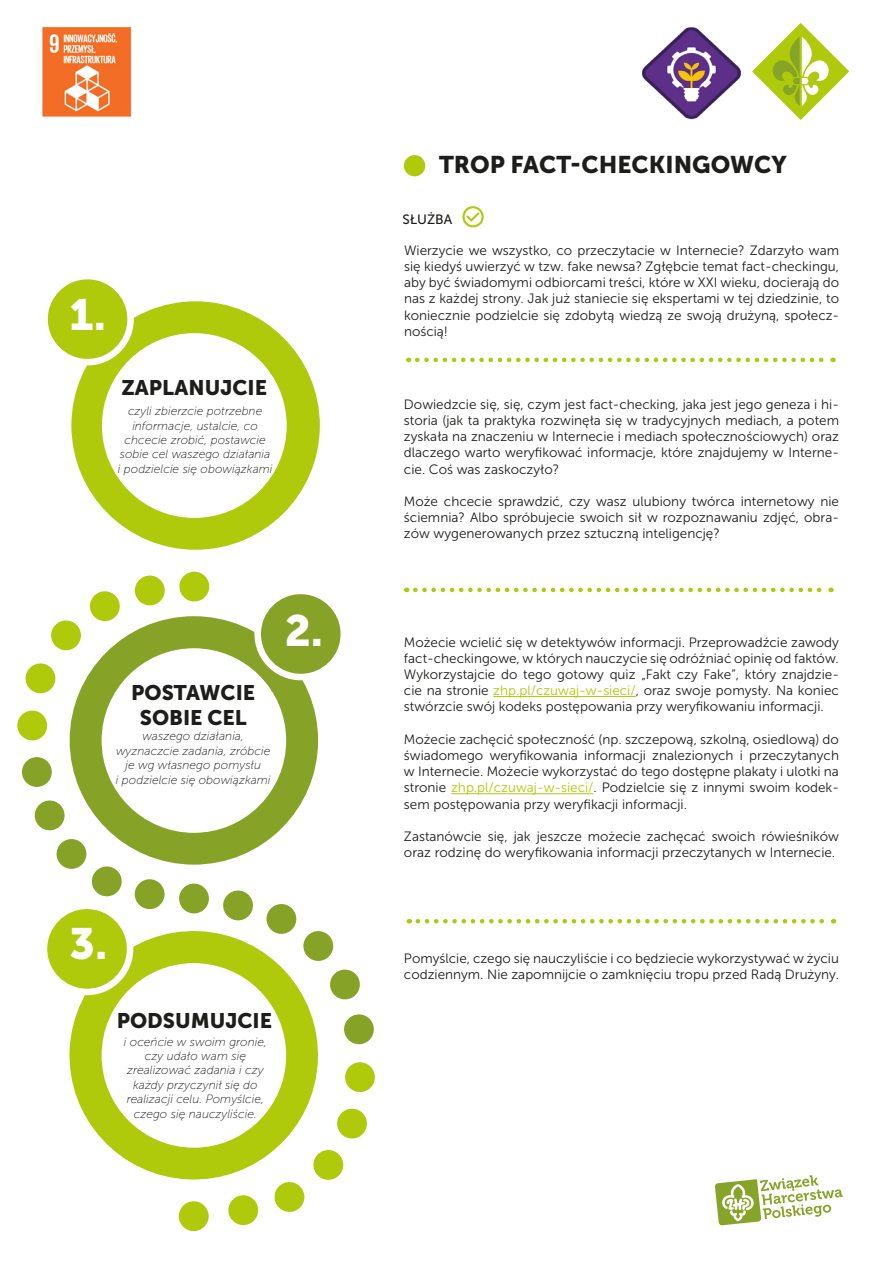
<style>
.page{position:relative;width:893px;height:1263px;background:#fff}
.page>*{position:absolute;margin:0;border:0;box-sizing:border-box;transform-origin:0 0}
.t1{font:43.5px "Museo Sans 900";color:#fff}
.t2{font:24px "Museo Sans 900";color:#1d1d1b}
.t3{font:21px/25.2px "Museo Sans 900";color:#1d1d1b;text-align:center}
.t4{font:13.5px/16.2px "Museo Sans 300";color:#1d1d1b;text-align:justify}
.t5{font:13.5px "Museo Sans 500";color:#1d1d1b}
.t6{font:italic 12px/14.4px "Museo Sans 100";color:#1d1d1b;text-align:center}
.s1{color:#afca0b}
</style>
<div class="page">
<div style="left:70px;top:616px;width:248px;height:249px;background:#86a328;border-radius:50%"></div>
<div style="left:71px;top:301px;width:249px;height:249px;background:#afca0b;border-radius:50%"></div>
<svg style="left:69px;top:929px;width:251px;height:251px;fill:#afca0b"></svg>
<div style="left:345px;top:1062px;width:30px;height:30px;background:#afca0b;border-radius:50%"></div>
<div style="left:337px;top:1109px;width:30px;height:29px;background:#afca0b;border-radius:50%"></div>
<div style="left:313px;top:1150px;width:30px;height:30px;background:#afca0b;border-radius:50%"></div>
<div style="left:275px;top:1182px;width:29px;height:30px;background:#afca0b;border-radius:50%"></div>
<div style="left:228px;top:1195px;width:30px;height:30px;background:#afca0b;border-radius:50%"></div>
<div style="left:179px;top:1201px;width:30px;height:30px;background:#afca0b;border-radius:50%"></div>
<div style="left:22px;top:757px;width:30px;height:30px;background:#86a328;border-radius:50%"></div>
<div style="left:35px;top:800px;width:30px;height:30px;background:#86a328;border-radius:50%"></div>
<div style="left:57px;top:839px;width:29px;height:30px;background:#86a328;border-radius:50%"></div>
<div style="left:92px;top:866px;width:30px;height:30px;background:#86a328;border-radius:50%"></div>
<div style="left:135px;top:879px;width:30px;height:30px;background:#86a328;border-radius:50%"></div>
<div style="left:179px;top:884px;width:30px;height:29px;background:#86a328;border-radius:50%"></div>
<div style="left:223px;top:890px;width:30px;height:30px;background:#86a328;border-radius:50%"></div>
<div style="left:266px;top:904px;width:30px;height:30px;background:#86a328;border-radius:50%"></div>
<div style="left:303px;top:931px;width:30px;height:30px;background:#86a328;border-radius:50%"></div>
<div style="left:330px;top:969px;width:30px;height:30px;background:#86a328;border-radius:50%"></div>
<div style="left:344px;top:1014px;width:30px;height:30px;background:#86a328;border-radius:50%"></div>
<div style="left:179px;top:572px;width:30px;height:29px;background:#afca0b;border-radius:50%"></div>
<div style="left:135px;top:575px;width:30px;height:30px;background:#afca0b;border-radius:50%"></div>
<div style="left:90px;top:591px;width:30px;height:30px;background:#afca0b;border-radius:50%"></div>
<div style="left:51px;top:620px;width:30px;height:30px;background:#afca0b;border-radius:50%"></div>
<div style="left:26px;top:663px;width:29px;height:30px;background:#afca0b;border-radius:50%"></div>
<div style="left:17px;top:711px;width:30px;height:29px;background:#afca0b;border-radius:50%"></div>
<div style="left:102px;top:963px;width:184px;height:185px;background:#fff;border-radius:50%"></div>
<div style="left:41px;top:902px;width:92px;height:93px;background:#fff;border-radius:50%"></div>
<div style="left:47px;top:909px;width:80px;height:80px;background:#afca0b;border-radius:50%"></div>
<div style="left:102px;top:648px;width:184px;height:185px;background:#fff;border-radius:50%"></div>
<div style="left:254px;top:588px;width:93px;height:92px;background:#fff;border-radius:50%"></div>
<div style="left:261px;top:594px;width:80px;height:80px;background:#86a328;border-radius:50%"></div>
<div style="left:102px;top:333px;width:185px;height:185px;background:#fff;border-radius:50%"></div>
<div style="left:41px;top:273px;width:93px;height:92px;background:#fff;border-radius:50%"></div>
<div style="left:48px;top:279px;width:79px;height:80px;background:#afca0b;border-radius:50%"></div>
<svg style="left:752px;top:23px;width:97px;height:97px"></svg>
<svg style="left:715px;top:1175px;width:128px;height:50px"></svg>
<hr style="left:493px;top:696px;width:143px;height:1px;background:#afca0b">
<hr style="left:451px;top:793px;width:143px;height:1px;background:#afca0b">
<svg style="left:418px;top:919px;width:416px;height:4px"></svg>
<svg style="left:415px;top:588px;width:416px;height:4px"></svg>
<svg style="left:417px;top:358px;width:417px;height:4px"></svg>
<img style="left:642px;top:27px;width:99px;height:93px">
<img style="left:42px;top:26px;width:90px;height:91px">
<svg style="left:462px;top:206px;width:22px;height:22px"></svg>
<div style="left:404px;top:155px;width:21px;height:21px;background:#afca0b;border-radius:50%"></div>
<h1 class="t1" style="left:70px;top:290px;width:38px">1.</h1>
<h3 class="t3" style="left:122px;top:375px;width:147px">ZAPLANUJCIE</h3>
<p class="t6" style="left:118px;top:404px;width:156px">czyli zbierzcie potrzebne informacje, ustalcie, co chcecie zrobić, postawcie sobie cel waszego działania i podzielcie się obowiązkami</p>
<h3 class="t3" style="left:131px;top:679px;width:125px">POSTAWCIE<br>SOBIE CEL</h3>
<p class="t6" style="left:116px;top:729px;width:156px">waszego działania, wyznaczcie zadania, zróbcie je wg własnego pomysłu<br>i podzielcie się obowiązkami</p>
<h1 class="t1" style="left:285px;top:606px;width:40px">2.</h1>
<h1 class="t1" style="left:70px;top:919px;width:39px">3.</h1>
<h3 class="t3" style="left:117px;top:1008px;width:157px">PODSUMUJCIE</h3>
<p class="t6" style="left:124px;top:1034px;width:145px">i oceńcie w swoim gronie, czy udało wam się zrealizować zadania i czy każdy przyczynił się do realizacji celu. Pomyślcie, czego się nauczyliście.</p>
<h2 class="t2" style="left:439px;top:151px;width:349px">TROP FACT-CHECKINGOWCY</h2>
<p class="t5" style="left:403px;top:212px;width:51px">SŁUŻBA</p>
<p class="t4" style="left:404px;top:242px;width:437px">Wierzycie we wszystko, co przeczytacie w Internecie? Zdarzyło wam się kiedyś uwierzyć w tzw. fake newsa? Zgłębcie temat fact-checkingu, aby być świadomymi odbiorcami treści, które w XXI wieku, docierają do nas z każdej strony. Jak już staniecie się ekspertami w tej dziedzinie, to koniecznie podzielcie się zdobytą wiedzą ze swoją drużyną, społecz&shy;nością!</p>
<p class="t4" style="left:404px;top:396px;width:437px">Dowiedzcie się, się, czym jest fact-checking, jaka jest jego geneza i hi&shy;storia (jak ta praktyka rozwinęła się w tradycyjnych mediach, a potem zyskała na znaczeniu w Internecie i mediach społecznościowych) oraz dlaczego warto weryfikować informacje, które znajdujemy w Interne&shy;cie. Coś was zaskoczyło?</p>
<p class="t4" style="left:404px;top:493px;width:436px">Może chcecie sprawdzić, czy wasz ulubiony twórca internetowy nie ściemnia? Albo spróbujecie swoich sił w rozpoznawaniu zdjęć, obra&shy;zów wygenerowanych przez sztuczną inteligencję?</p>
<p class="t4" style="left:404px;top:634px;width:437px">Możecie wcielić się w detektywów informacji. Przeprowadźcie zawody fact-checkingowe, w których nauczycie się odróżniać opinię od faktów.<br>Wykorzystajcie do tego gotowy quiz „Fakt czy Fake”, który znajdzie&shy;cie na stronie <span class="s1">zhp.pl/czuwaj-w-sieci/</span>, oraz swoje pomysły. Na koniec stwórzcie swój kodeks postępowania przy weryfikowaniu informacji.</p>
<p class="t4" style="left:404px;top:731px;width:436px">Możecie zachęcić społeczność (np. szczepową, szkolną, osiedlową) do świadomego weryfikowania informacji znalezionych i przeczytanych w Internecie. Możecie wykorzystać do tego dostępne plakaty i ulotki na stronie <span class="s1">zhp.pl/czuwaj-w-sieci/</span>. Podzielcie się z innymi swoim kodek&shy;sem postępowania przy weryfikacji informacji.</p>
<p class="t4" style="left:404px;top:828px;width:436px">Zastanówcie się, jak jeszcze możecie zachęcać swoich rówieśników oraz rodzinę do weryfikowania informacji przeczytanych w Internecie.</p>
<p class="t4" style="left:404px;top:950px;width:437px">Pomyślcie, czego się nauczyliście i co będziecie wykorzystywać w życiu codziennym. Nie zapomnijcie o zamknięciu tropu przed Radą Drużyny.</p>
</div>
